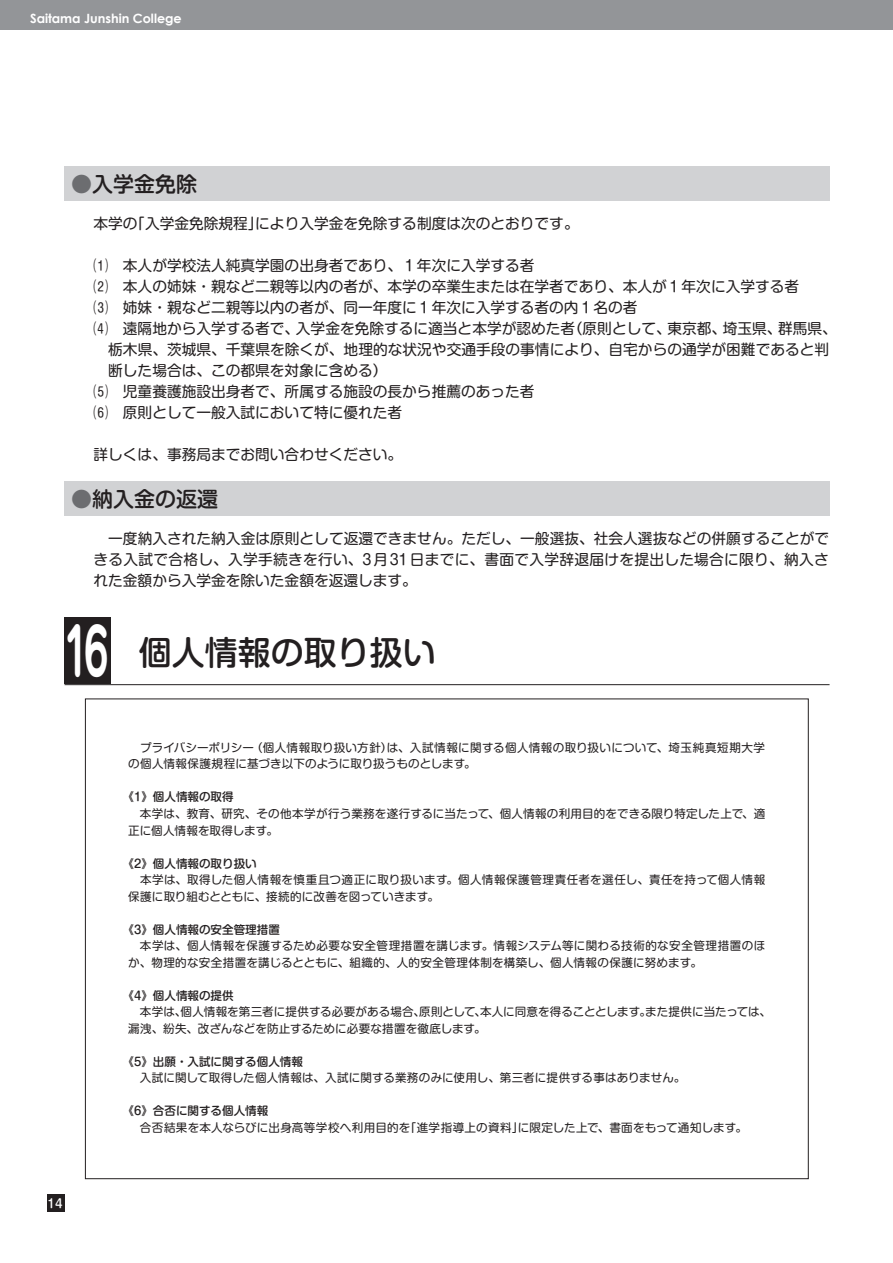
<style>
.page{position:relative;width:893px;height:1263px;background:#fff}
.page>*{position:absolute;margin:0;border:0;box-sizing:border-box;transform-origin:0 0}
.t1{font:700 64.5px "Jun 501 Pro";color:#fff;scale:.6 1}
.t2{font:500 33px "Shin M Go Pro";color:#231f20}
.t3{font:500 21px "Shin M Go Pro";color:#231f20}
.t4{font:14.7px/21px "Shin M Go Pro";color:#231f20;text-align:justify}
.t5{font:700 12.75px "Century Gothic";letter-spacing:-.005em;color:#fff}
.t6{font:500 12px "Shin M Go Pro";color:#fff}
.t7{font:11.55px/16.5px "Shin M Go Pro";letter-spacing:.015em;color:#231f20}
.t8{font:500 11.55px "Shin M Go Pro";color:#231f20}
.s1{color:#6c6d70}
</style>
<div class="page">
<div style="left:47px;top:1194px;width:17px;height:17px;background:#231f20"></div>
<div style="left:0;top:0;width:893px;height:29px;background:#939598"></div>
<div style="left:64px;top:167px;width:765px;height:34px;background:#d1d2d4"></div>
<div style="left:64px;top:482px;width:765px;height:34px;background:#d1d2d4"></div>
<hr style="left:65px;top:684px;width:764px;height:1px;background:#231f20">
<div style="left:65px;top:617px;width:46px;height:67px;background:#231f20"></div>
<div style="left:884px;top:0;width:9px;height:30px;background:#939598"></div>
<p class="t5" style="left:30px;top:11px;width:153px">Saitama Junshin College</p>
<h3 class="t3" style="left:71px;top:167px;width:128px"><span class="s1">●</span>入学金免除</h3>
<p class="t4" style="left:94px;top:211px;width:487px">本学の「入学金免除規程」により入学金を免除する制度は次のとおりです。</p>
<p class="t4" style="left:94px;top:253px;width:443px">⑴　本人が学校法人純真学園の出身者であり、１年次に入学する者</p>
<p class="t4" style="left:94px;top:274px;width:707px">⑵　本人の姉妹・親など二親等以内の者が、本学の卒業生または在学者であり、本人が１年次に入学する者</p>
<p class="t4" style="left:94px;top:295px;width:545px">⑶　姉妹・親など二親等以内の者が、同一年度に１年次に入学する者の内１名の者</p>
<p class="t4" style="left:94px;top:316px;width:745px">⑷　遠隔地から入学する者で、入学金を免除するに適当と本学が認めた者（原則として、東京都、埼玉県、群馬県、</p>
<p class="t4" style="left:108px;top:337px;width:722px">栃木県、茨城県、千葉県を除くが、地理的な状況や交通手段の事情により、自宅からの通学が困難であると判</p>
<p class="t4" style="left:108px;top:358px;width:281px">断した場合は、この都県を対象に含める）</p>
<p class="t4" style="left:94px;top:379px;width:443px">⑸　児童養護施設出身者で、所属する施設の長から推薦のあった者</p>
<p class="t4" style="left:94px;top:400px;width:310px">⑹　原則として一般入試において特に優れた者</p>
<p class="t4" style="left:94px;top:442px;width:310px">詳しくは、事務局までお問い合わせください。</p>
<h3 class="t3" style="left:71px;top:482px;width:149px"><span class="s1">●</span>納入金の返還</h3>
<p class="t4" style="left:94px;top:526px;width:737px">　一度納入された納入金は原則として返還できません。ただし、一般選抜、社会人選抜などの併願することができる入試で合格し、入学手続きを行い、3月31日までに、書面で入学辞退届けを提出した場合に限り、納入された金額から入学金を除いた金額を返還します。</p>
<h1 class="t1" style="left:64px;top:601px;width:75px">16</h1>
<h2 class="t2" style="left:139px;top:626px;width:298px">個人情報の取り扱い</h2>
<p class="t7" style="left:128px;top:738px;width:638px;text-indent:12px">プライバシーポリシー（個人情報取り扱い方針）は、入試情報に関する個人情報の取り扱いについて、埼玉純真短期大学の個人情報保護規程に基づき以下のように取り扱うものとします。</p>
<p class="t8" style="left:123px;top:788px;width:113px">《1》個人情報の取得</p>
<p class="t7" style="left:128px;top:804px;width:638px;text-indent:12px">本学は、教育、研究、その他本学が行う業務を遂行するに当たって、個人情報の利用目的をできる限り特定した上で、適正に個人情報を取得します。</p>
<p class="t8" style="left:123px;top:854px;width:136px">《2》個人情報の取り扱い</p>
<p class="t7" style="left:128px;top:870px;width:638px;text-indent:12px">本学は、取得した個人情報を慎重且つ適正に取り扱います。個人情報保護管理責任者を選任し、責任を持って個人情報保護に取り組むとともに、接続的に改善を図っていきます。</p>
<p class="t8" style="left:123px;top:920px;width:159px">《3》個人情報の安全管理措置</p>
<p class="t7" style="left:128px;top:936px;width:638px;text-indent:12px">本学は、個人情報を保護するため必要な安全管理措置を講じます。情報システム等に関わる技術的な安全管理措置のほか、物理的な安全措置を講じるとともに、組織的、人的安全管理体制を構築し、個人情報の保護に努めます。</p>
<p class="t8" style="left:123px;top:986px;width:113px">《4》個人情報の提供</p>
<p class="t7" style="left:128px;top:1002px;width:644px;text-indent:12px">本学は、個人情報を第三者に提供する必要がある場合、原則として、本人に同意を得ることとします。また提供に当たっては、漏洩、紛失、改ざんなどを防止するために必要な措置を徹底します。</p>
<p class="t8" style="left:123px;top:1052px;width:182px">《5》出願・入試に関する個人情報</p>
<p class="t7" style="left:140px;top:1068px;width:547px">入試に関して取得した個人情報は、入試に関する業務のみに使用し、第三者に提供する事はありません。</p>
<p class="t8" style="left:123px;top:1101px;width:147px">《6》合否に関する個人情報</p>
<p class="t7" style="left:140px;top:1117px;width:609px">合否結果を本人ならびに出身高等学校へ利用目的を「進学指導上の資料」に限定した上で、書面をもって通知します。</p>
<p class="t6" style="left:48px;top:1193px;width:17px">14</p>
</div>
